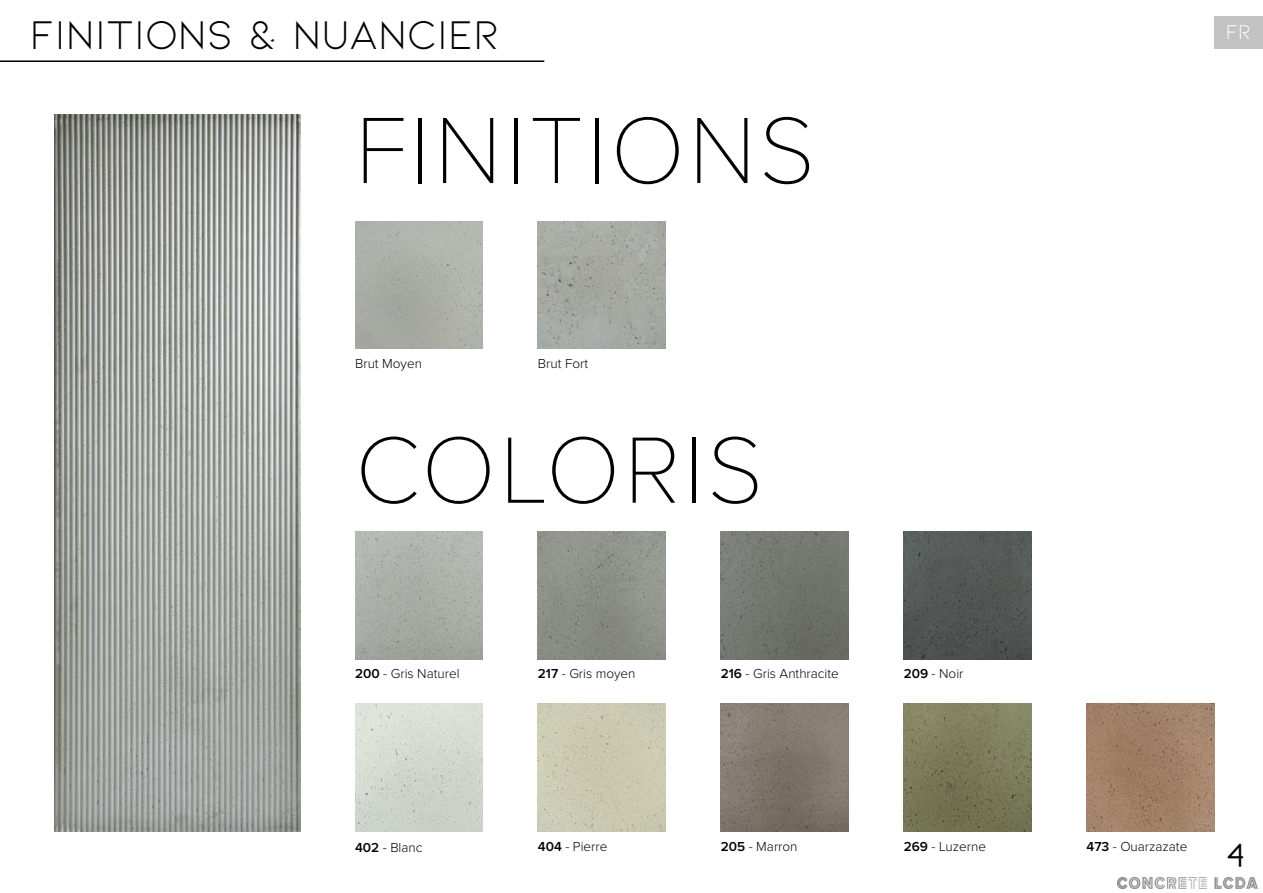
<style>
.page{position:relative;width:1263px;height:893px;background:#fff}
.page>*{position:absolute;margin:0;border:0;box-sizing:border-box;transform-origin:0 0}
.t1{font:100 97.65px "Proxima Nova T";letter-spacing:.035em;color:#000}
.t2{font:42.6px "Kiona";color:#000}
.t3{font:32.25px "Hover Classic Lite";color:#000}
.t4{font:21.15px "Kiona";color:#fff}
.t5{font:300 13.5px "Proxima Nova";color:#000}
.s1{font-weight:600}
</style>
<div class="page">
<hr style="left:0;top:60px;width:544px;height:2px;background:#000">
<img style="left:1117px;top:878px;width:140px;height:11px">
<div style="left:1214px;top:16px;width:49px;height:32px;background:#c2c2c2"></div>
<img style="left:55px;top:115px;width:246px;height:716px">
<img style="left:355px;top:704px;width:128px;height:127px">
<img style="left:355px;top:532px;width:128px;height:127px">
<img style="left:538px;top:704px;width:127px;height:127px">
<img style="left:904px;top:704px;width:127px;height:127px">
<img style="left:538px;top:532px;width:127px;height:127px">
<img style="left:721px;top:704px;width:127px;height:127px">
<img style="left:1086px;top:704px;width:128px;height:127px">
<img style="left:721px;top:532px;width:127px;height:127px">
<img style="left:904px;top:532px;width:127px;height:127px">
<img style="left:538px;top:221px;width:127px;height:128px">
<img style="left:355px;top:221px;width:128px;height:128px">
<h2 class="t2" style="left:30px;top:11px;width:471px">FINITIONS &amp; NUANCIER</h2>
<h1 class="t1" style="left:355px;top:78px;width:461px">FINITIONS</h1>
<h3 class="t4" style="left:1226px;top:20px;width:27px">FR</h3>
<p class="t5" style="left:355px;top:357px;width:68px">Brut Moyen</p>
<p class="t5" style="left:538px;top:357px;width:52px">Brut Fort</p>
<h1 class="t1" style="left:355px;top:397px;width:410px">COLORIS</h1>
<p class="t5" style="left:355px;top:668px;width:106px"><span class="s1">200</span> - Gris Naturel</p>
<p class="t5" style="left:355px;top:841px;width:69px"><span class="s1">402</span> - Blanc</p>
<p class="t5" style="left:538px;top:668px;width:99px"><span class="s1">217</span> - Gris moyen</p>
<p class="t5" style="left:721px;top:668px;width:120px"><span class="s1">216</span> - Gris Anthracite</p>
<p class="t5" style="left:904px;top:668px;width:61px"><span class="s1">209</span> - Noir</p>
<p class="t5" style="left:538px;top:840px;width:71px"><span class="s1">404</span> - Pierre</p>
<p class="t5" style="left:721px;top:840px;width:78px"><span class="s1">205</span> - Marron</p>
<p class="t5" style="left:904px;top:840px;width:84px"><span class="s1">269</span> - Luzerne</p>
<p class="t5" style="left:1086px;top:840px;width:102px"><span class="s1">473</span> - Ouarzazate</p>
<h3 class="t3" style="left:1227px;top:842px;width:18px">4</h3>
</div>
